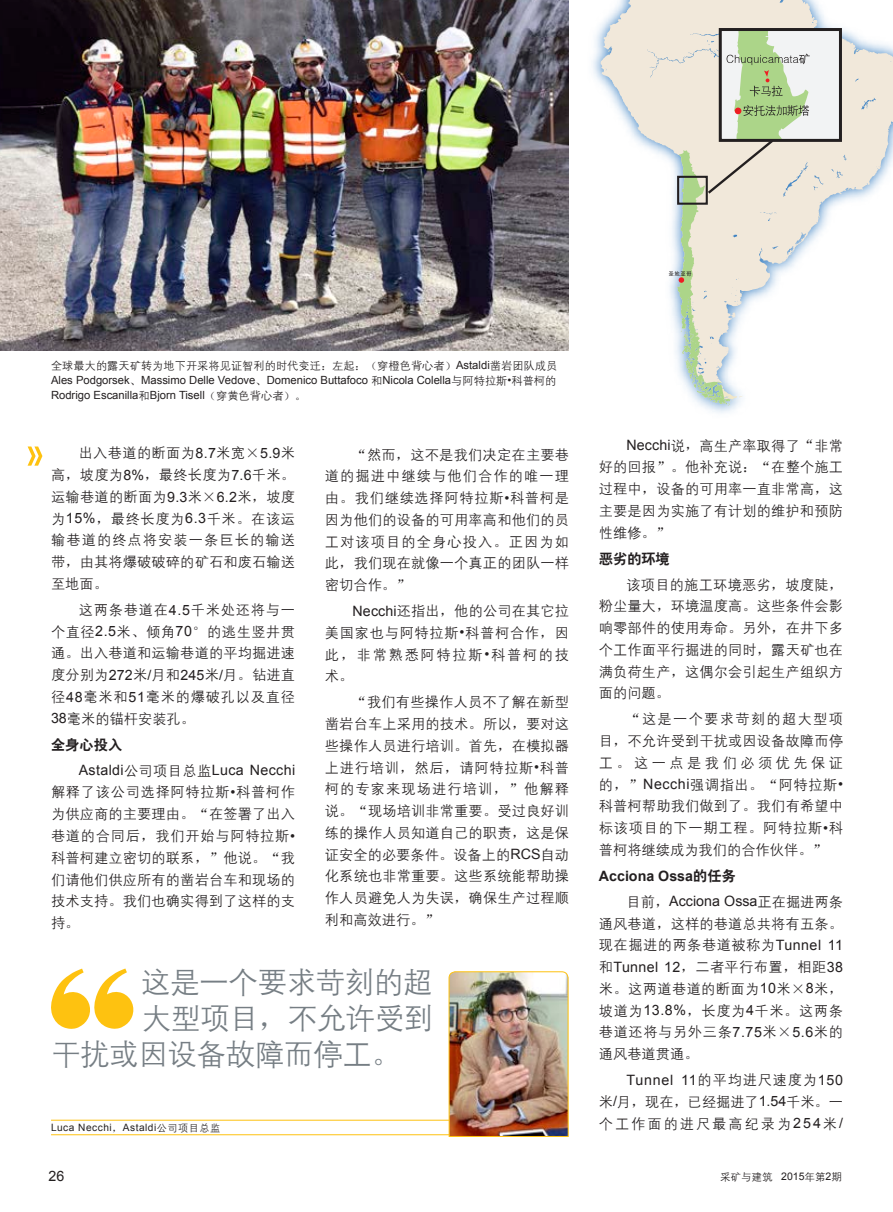
<style>
.page{position:relative;width:893px;height:1212px;background:#fff}
.page>*{position:absolute;margin:0;border:0;box-sizing:border-box;transform-origin:0 0}
.Citat{font:30px "H Yg 2 gj";letter-spacing:-.03em;color:#767e84}
.特集_赤松本文e{font:14.25px/21.8px "H Yg 2 gj";letter-spacing:.01em;color:#231f20;text-align:justify}
.特集_赤松本文e-2{font:700 14.25px "Arial";color:#231f20}
.特集_赤松本文e-3{font:14.25px "H Yb 2 gj";color:#231f20}
.t1{font:14.25px "Arial";color:#231f20}
.Captions{font:11.25px/15px "Arial";color:#231f20;text-align:justify}
.t2{font:10.5px "H Yg 2 gj";color:#231f20}
.Namn_-_linje{font:10.2px "Arial";letter-spacing:.05em;color:#231f20}
.s1{font-family:"H Yg 2 gj"}
.s2{font-family:"Sim Sun"}
.s3{font-family:"Arial"}
.s4{font-family:"H Yb 2 gj";font-weight:400}
</style>
<div class="page">
<svg style="left:600px;top:0;width:293px;height:276px"></svg>
<svg style="left:608px;top:48px;width:4px;height:7px"></svg>
<svg style="left:669px;top:25px;width:193px;height:381px"></svg>
<img style="left:448px;top:971px;width:121px;height:166px">
<hr style="left:51px;top:1134px;width:398px;height:1px;background:#fec210">
<hr style="left:51px;top:1120px;width:398px;height:1px;background:#fec210">
<svg style="left:51px;top:968px;width:83px;height:61px"></svg>
<svg style="left:28px;top:446px;width:14px;height:20px"></svg>
<img style="left:0;top:0;width:568px;height:351px">
<p class="Captions" style="left:51px;top:358px;width:508px"><span class="s1">全球最大的露天矿转为地下开采将见证智利的时代变迁</span><span class="s2">：</span><span class="s1">左起</span><span class="s2">：（</span><span class="s1">穿橙色背心者</span><span class="s2">）</span>Astaldi<span class="s1">凿岩团队成员</span>Ales Podgorsek<span class="s2">、</span>Massimo Delle Vedove<span class="s2">、</span>Domenico Buttafoco <span class="s1">和</span>Nicola Colella<span class="s1">与阿特拉斯</span>•<span class="s1">科普柯的</span>Rodrigo Escanilla<span class="s1">和</span>Bjorn Tisell<span class="s2">（</span><span class="s1">穿黄色背心者</span><span class="s2">）。</span></p>
<p class="特集_赤松本文e" style="left:51px;top:442px;width:246px;text-indent:28px">出入巷道的断面为<span class="s3">8.7</span>米宽<span class="s2">×</span><span class="s3">5.9</span>米高<span class="s2">，</span>坡度为<span class="s3">8%</span><span class="s2">，</span>最终长度为<span class="s3">7.6</span>千米<span class="s2">。</span>运输巷道的断面为<span class="s3">9.3</span>米<span class="s2">×</span><span class="s3">6.2</span>米<span class="s2">，</span>坡度为<span class="s3">15%</span><span class="s2">，</span>最终长度为<span class="s3">6.3</span>千米<span class="s2">。</span>在该运输巷道的终点将安装一条巨长的输送带<span class="s2">，</span>由其将爆破破碎的矿石和废石输送至地面<span class="s2">。</span></p>
<p class="特集_赤松本文e" style="left:51px;top:599px;width:246px;text-indent:28px">这两条巷道在<span class="s3">4.5</span>千米处还将与一个直径<span class="s3">2.5</span>米<span class="s2">、</span>倾角<span class="s3">70</span><span class="s2">°</span>的逃生竖井贯通<span class="s2">。</span>出入巷道和运输巷道的平均掘进速度分别为<span class="s3">272</span>米<span class="s3">/</span>月和<span class="s3">245</span>米<span class="s3">/</span>月<span class="s2">。</span>钻进直径<span class="s3">48</span>毫米和<span class="s3">51</span>毫米的爆破孔以及直径<span class="s3">38</span>毫米的锚杆安装孔<span class="s2">。</span></p>
<p class="特集_赤松本文e-3" style="left:51px;top:737px;width:73px">全身心投入</p>
<p class="特集_赤松本文e" style="left:51px;top:760px;width:246px;text-indent:28px"><span class="s3">Astaldi</span>公司项目总监<span class="s3">Luca Necchi</span>解释了该公司选择阿特拉斯<span class="s3">•</span>科普柯作为供应商的主要理由<span class="s2">。“</span>在签署了出入巷道的合同后<span class="s2">，</span>我们开始与阿特拉斯<span class="s3">•</span>科普柯建立密切的联系<span class="s2">，”</span>他说<span class="s2">。“</span>我们请他们供应所有的凿岩台车和现场的技术支持<span class="s2">。</span>我们也确实得到了这样的支持<span class="s2">。</span></p>
<p class="特集_赤松本文e" style="left:325px;top:443px;width:246px;text-indent:28px"><span class="s2">“</span>然而<span class="s2">，</span>这不是我们决定在主要巷道的掘进中继续与他们合作的唯一理由<span class="s2">。</span>我们继续选择阿特拉斯<span class="s3">•</span>科普柯是因为他们的设备的可用率高和他们的员工对该项目的全身心投入<span class="s2">。</span>正因为如此<span class="s2">，</span>我们现在就像一个真正的团队一样密切合作<span class="s2">。”</span></p>
<p class="特集_赤松本文e" style="left:325px;top:600px;width:246px;text-indent:28px"><span class="s3">Necchi</span>还指出<span class="s2">，</span>他的公司在其它拉美国家也与阿特拉斯<span class="s3">•</span>科普柯合作<span class="s2">，</span>因此<span class="s2">，</span>非常熟悉阿特拉斯<span class="s3">•</span>科普柯的技术<span class="s2">。</span></p>
<p class="特集_赤松本文e" style="left:325px;top:691px;width:246px;text-indent:28px"><span class="s2">“</span>我们有些操作人员不了解在新型凿岩台车上采用的技术<span class="s2">。</span>所以<span class="s2">，</span>要对这些操作人员进行培训<span class="s2">。</span>首先<span class="s2">，</span>在模拟器上进行培训<span class="s2">，</span>然后<span class="s2">，</span>请阿特拉斯<span class="s3">•</span>科普柯的专家来现场进行培训<span class="s2">，”</span>他解释说<span class="s2">。“</span>现场培训非常重要<span class="s2">。</span>受过良好训练的操作人员知道自己的职责<span class="s2">，</span>这是保证安全的必要条件<span class="s2">。</span>设备上的<span class="s3">RCS</span>自动化系统也非常重要<span class="s2">。</span>这些系统能帮助操作人员避免人为失误<span class="s2">，</span>确保生产过程顺利和高效进行<span class="s2">。”</span></p>
<p class="Citat" style="left:141px;top:967px;width:293px">这是一个要求苛刻的超</p>
<p class="Citat" style="left:142px;top:1003px;width:293px">大型项目<span class="s2">，</span>不允许受到</p>
<p class="Citat" style="left:51px;top:1039px;width:352px">干扰或因设备故障而停工<span class="s2">。</span></p>
<p class="Namn_-_linje" style="left:51px;top:1121px;width:171px">Luca Necchi<span class="s2">，</span>Astaldi<span class="s1">公司项目总监</span></p>
<p class="特集_赤松本文e" style="left:599px;top:434px;width:246px;text-indent:28px"><span class="s3">Necchi</span>说<span class="s2">，</span>高生产率取得了<span class="s2">“</span>非常好的回报<span class="s2">”。</span>他补充说<span class="s2">：“</span>在整个施工过程中<span class="s2">，</span>设备的可用率一直非常高<span class="s2">，</span>这主要是因为实施了有计划的维护和预防性维修<span class="s2">。”</span></p>
<p class="特集_赤松本文e-3" style="left:599px;top:551px;width:73px">恶劣的环境</p>
<p class="特集_赤松本文e" style="left:599px;top:573px;width:246px;text-indent:28px">该项目的施工环境恶劣<span class="s2">，</span>坡度陡<span class="s2">，</span>粉尘量大<span class="s2">，</span>环境温度高<span class="s2">。</span>这些条件会影响零部件的使用寿命<span class="s2">。</span>另外<span class="s2">，</span>在井下多个工作面平行掘进的同时<span class="s2">，</span>露天矿也在满负荷生产<span class="s2">，</span>这偶尔会引起生产组织方面的问题<span class="s2">。</span></p>
<p class="特集_赤松本文e" style="left:599px;top:708px;width:246px;text-indent:28px"><span class="s2">“</span>这是一个要求苛刻的超大型项目<span class="s2">，</span>不允许受到干扰或因设备故障而停工<span class="s2">。</span>这一点是我们必须优先保证的<span class="s2">，”</span><span class="s3">Necchi</span>强调指出<span class="s2">。“</span>阿特拉斯<span class="s3">•</span>科普柯帮助我们做到了<span class="s2">。</span>我们有希望中标该项目的下一期工程<span class="s2">。</span>阿特拉斯<span class="s3">•</span>科普柯将继续成为我们的合作伙伴<span class="s2">。”</span></p>
<p class="特集_赤松本文e-2" style="left:599px;top:866px;width:138px">Acciona Ossa<span class="s4">的任务</span></p>
<p class="特集_赤松本文e" style="left:599px;top:891px;width:246px;text-indent:28px">目前<span class="s2">，</span><span class="s3">Acciona Ossa</span>正在掘进两条通风巷道<span class="s2">，</span>这样的巷道总共将有五条<span class="s2">。</span>现在掘进的两条巷道被称为<span class="s3">Tunnel 11</span>和<span class="s3">Tunnel 12</span><span class="s2">，</span>二者平行布置<span class="s2">，</span>相距<span class="s3">38</span>米<span class="s2">。</span>这两道巷道的断面为<span class="s3">10</span>米<span class="s2">×</span><span class="s3">8</span>米<span class="s2">，</span>坡道为<span class="s3">13.8%</span><span class="s2">，</span>长度为<span class="s3">4</span>千米<span class="s2">。</span>这两条巷道还将与另外三条<span class="s3">7.75</span>米<span class="s2">×</span><span class="s3">5.6</span>米的通风巷道贯通<span class="s2">。</span></p>
<p class="特集_赤松本文e" style="left:599px;top:1070px;width:246px;text-indent:28px"><span class="s3">Tunnel 11</span>的平均进尺速度为<span class="s3">150</span>米<span class="s3">/</span>月<span class="s2">，</span>现在<span class="s2">，</span>已经掘进了<span class="s3">1.54</span>千米<span class="s2">。</span>一个工作面的进尺最高纪录为<span class="s3">254</span>米<span class="s3">/</span></p>
<p class="t1" style="left:48px;top:1166px;width:17px">26</p>
<p class="t2" style="left:720px;top:1171px;width:123px">采矿与建筑 <span class="s3">2015</span>年第<span class="s3">2</span>期</p>
</div>
